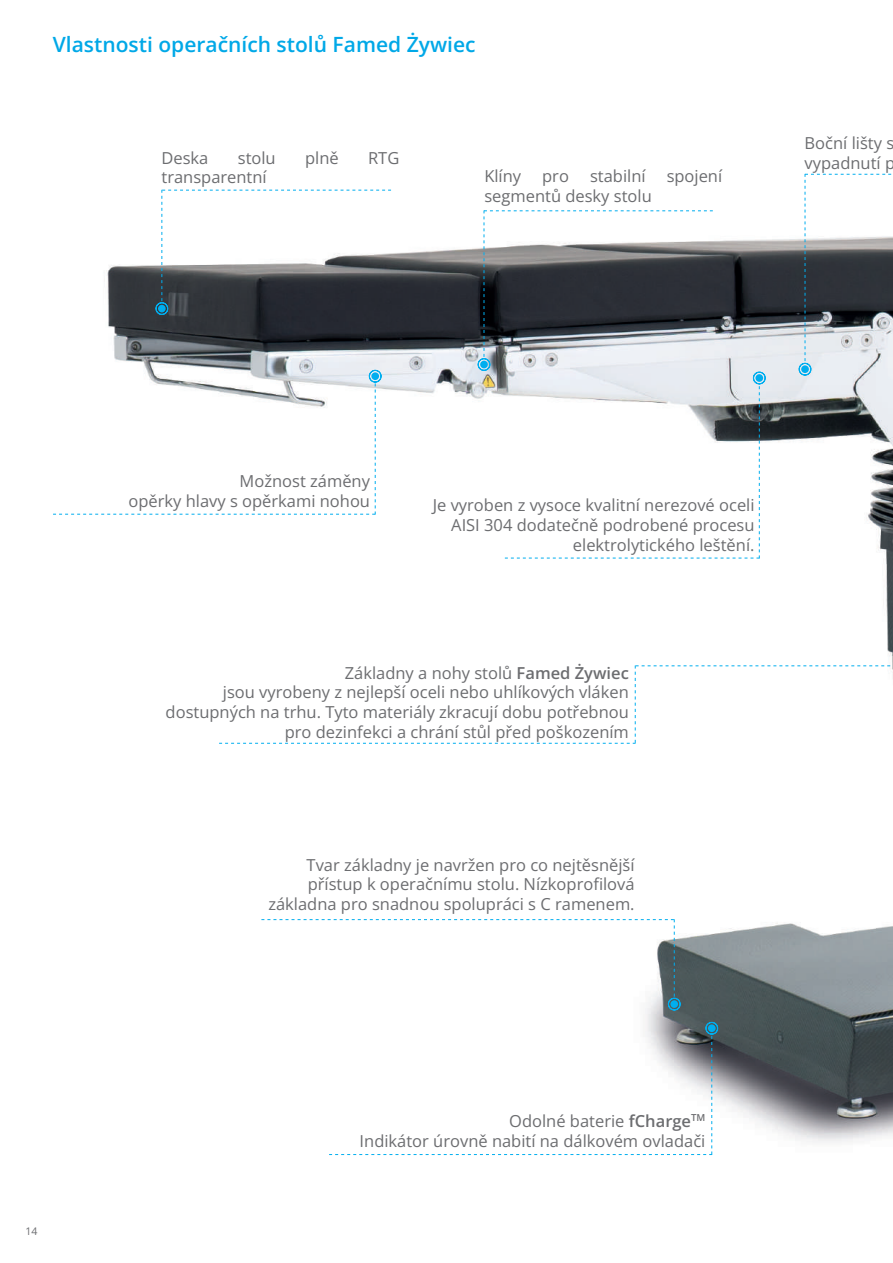
<style>
.page{position:relative;width:893px;height:1263px;background:#fff}
.page>*{position:absolute;margin:0;border:0;box-sizing:border-box;transform-origin:0 0}
.t1{font:600 21px "Open Sans";color:#00a8e7}
.t2{font:16.5px/19.8px "Open Sans";color:#6c6d70;text-align:right}
.t3{font:10.5px "Open Sans";color:#6c6d70}
.s1{font-weight:600}
</style>
<div class="page">
<img style="left:104px;top:173px;width:789px;height:983px">
<svg style="left:329px;top:1022px;width:389px;height:133px"></svg>
<div style="left:708px;top:1024px;width:8px;height:8px;background:#00aeef;border-radius:50%"></div>
<svg style="left:261px;top:919px;width:420px;height:92px"></svg>
<div style="left:670px;top:1000px;width:8px;height:8px;background:#00aeef;border-radius:50%"></div>
<svg style="left:477px;top:210px;width:289px;height:349px"></svg>
<div style="left:480px;top:361px;width:8px;height:7px;background:#00aeef;border-radius:50%"></div>
<svg style="left:155px;top:190px;width:236px;height:125px"></svg>
<div style="left:158px;top:305px;width:8px;height:7px;background:#00aeef;border-radius:50%"></div>
<svg style="left:53px;top:370px;width:329px;height:145px"></svg>
<div style="left:371px;top:372px;width:8px;height:8px;background:#00aeef;border-radius:50%"></div>
<svg style="left:219px;top:665px;width:671px;height:79px"></svg>
<svg style="left:798px;top:174px;width:95px;height:202px"></svg>
<p class="t1" style="left:53px;top:30px;width:424px">Vlastnosti operačních stolů Famed Żywiec</p>
<p class="t2" style="left:161px;top:147px;width:48px">Deska</p>
<p class="t2" style="left:238px;top:147px;width:39px">stolu</p>
<p class="t2" style="left:305px;top:147px;width:35px">plně</p>
<p class="t2" style="left:368px;top:147px;width:33px">RTG</p>
<p class="t2" style="left:161px;top:167px;width:107px">transparentní</p>
<p class="t2" style="left:484px;top:166px;width:38px">Klíny</p>
<p class="t2" style="left:542px;top:166px;width:28px">pro</p>
<p class="t2" style="left:590px;top:166px;width:57px">stabilní</p>
<p class="t2" style="left:667px;top:166px;width:57px">spojení</p>
<p class="t2" style="left:484px;top:186px;width:169px">segmentů desky stolu</p>
<p class="t2" style="left:805px;top:132px;width:92px;text-align:left">Boční lišty s vypadnutí p</p>
<p class="t3" style="left:26px;top:1224px;width:14px">14</p>
<p class="t2" style="left:129px;top:470px;width:243px">Možnost záměny<br>opěrky hlavy s opěrkami nohou</p>
<p class="t2" style="left:433px;top:495px;width:323px">Je vyroben z vysoce kvalitní nerezové oceli<br>AISI 304 dodatečně podrobené procesu elektrolytického leštění.</p>
<p class="t2" style="left:166px;top:662px;width:465px">Základny a nohy stolů <span class="s1">Famed Żywiec<br></span>jsou vyrobeny z nejlepší oceli nebo uhlíkových vláken dostupných na trhu. Tyto materiály zkracují dobu potřebnou pro dezinfekci a chrání stůl před poškozením</p>
<p class="t2" style="left:268px;top:854px;width:368px">Tvar základny je navržen pro co nejtěsnější přístup k operačnímu stolu. Nízkoprofilová základna pro snadnou spolupráci s C ramenem.</p>
<p class="t2" style="left:360px;top:1110px;width:347px">Odolné baterie <span class="s1">fCharge</span><sup>TM<br></sup>Indikátor úrovně nabití na dálkovém ovladači</p>
</div>
